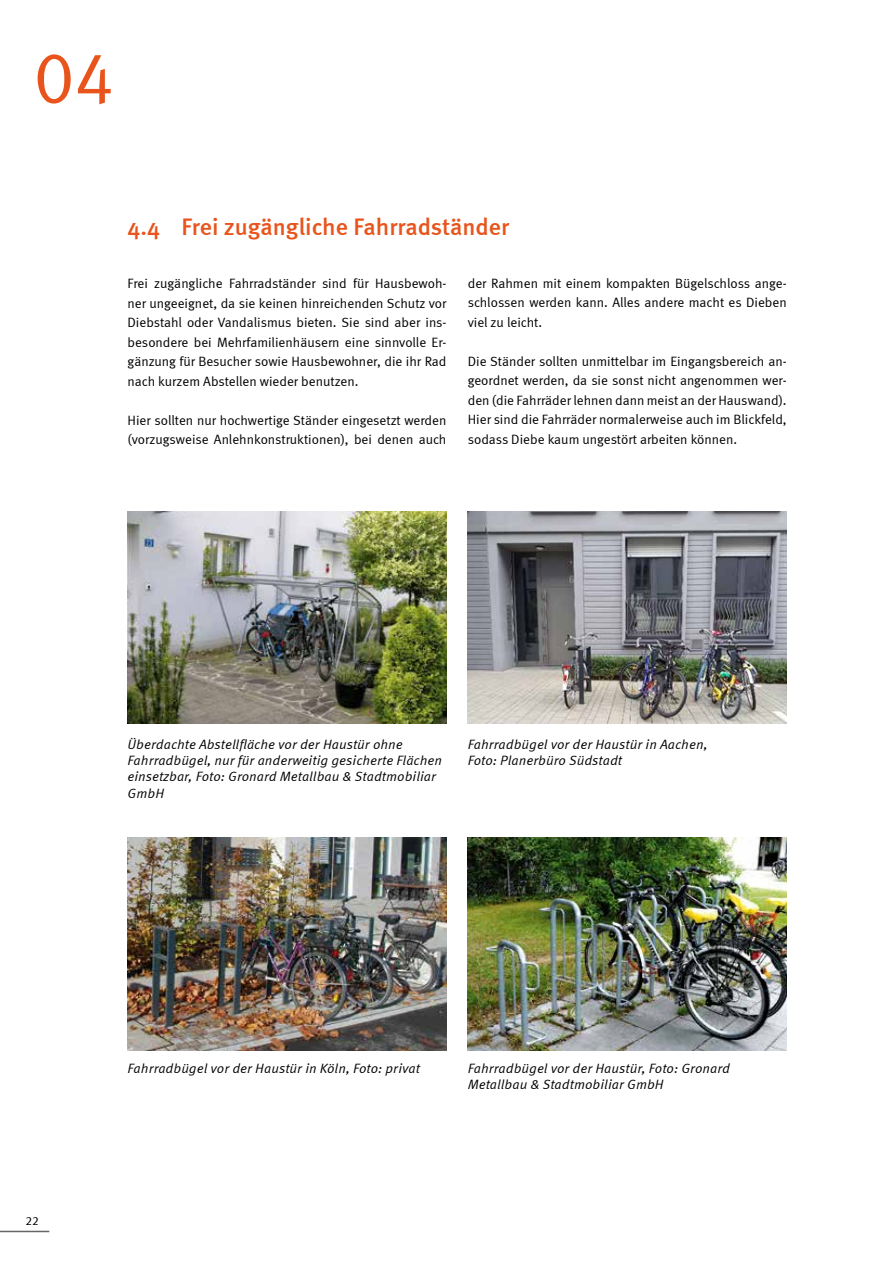
<style>
.page{position:relative;width:893px;height:1263px;background:#fff}
.page>*{position:absolute;margin:0;border:0;box-sizing:border-box;transform-origin:0 0}
.t1{font:72px "Meta Correspondence";color:#e8541c}
.t2{font:500 24px "Meta";color:#e8541c}
.t3{font:13.5px/19.5px "Meta Correspondence";color:#000;text-align:justify}
.t4{font:italic 13.5px/16.2px "Meta Correspondence";color:#000}
.t5{font:12px "Meta Correspondence";color:#000}
</style>
<div class="page">
<hr style="left:0;top:1231px;width:49px;height:1px;background:#656665">
<img style="left:468px;top:838px;width:319px;height:212px">
<img style="left:128px;top:838px;width:318px;height:212px">
<img style="left:468px;top:511px;width:319px;height:213px">
<img style="left:128px;top:511px;width:318px;height:213px">
<h1 class="t1" style="left:34px;top:36px;width:82px">04</h1>
<h2 class="t2" style="left:128px;top:213px;width:383px">4.4 Frei zugängliche Fahrradständer</h2>
<p class="t3" style="left:128px;top:273px;width:320px">Frei zugängliche Fahrradständer sind für Hausbewoh&shy;ner ungeeignet, da sie keinen hinreichenden Schutz vor Diebstahl oder Vandalismus bieten. Sie sind aber ins&shy;besondere bei Mehrfamilienhäusern eine sinnvolle Er&shy;gänzung für Besucher sowie Hausbewohner, die ihr Rad nach kurzem Abstellen wieder benutzen.</p>
<p class="t3" style="left:128px;top:410px;width:320px">Hier sollten nur hochwertige Ständer eingesetzt werden (vorzugsweise Anlehnkonstruktionen), bei denen auch</p>
<p class="t3" style="left:468px;top:273px;width:320px">der Rahmen mit einem kompakten Bügelschloss ange&shy;schlossen werden kann. Alles andere macht es Dieben viel zu leicht.</p>
<p class="t3" style="left:468px;top:351px;width:320px">Die Ständer sollten unmittelbar im Eingangsbereich an&shy;geordnet werden, da sie sonst nicht angenommen wer&shy;den (die Fahrräder lehnen dann meist an der Hauswand).<br>Hier sind die Fahrräder normalerweise auch im Blickfeld, sodass Diebe kaum ungestört arbeiten können.</p>
<p class="t4" style="left:128px;top:736px;width:316px">Überdachte Abstellfläche vor der Haustür ohne Fahrradbügel, nur für anderweitig gesicherte Flächen einsetzbar, Foto: Gronard Metallbau &amp; Stadtmobiliar GmbH</p>
<p class="t4" style="left:468px;top:736px;width:241px">Fahrradbügel vor der Haustür in Aachen,<br>Foto: Planerbüro Südstadt</p>
<p class="t5" style="left:26px;top:1214px;width:15px">22</p>
<p class="t4" style="left:128px;top:1060px;width:294px">Fahrradbügel vor der Haustür in Köln, Foto: privat</p>
<p class="t4" style="left:468px;top:1060px;width:264px">Fahrradbügel vor der Haustür, Foto: Gronard<br>Metallbau &amp; Stadtmobiliar GmbH</p>
</div>
